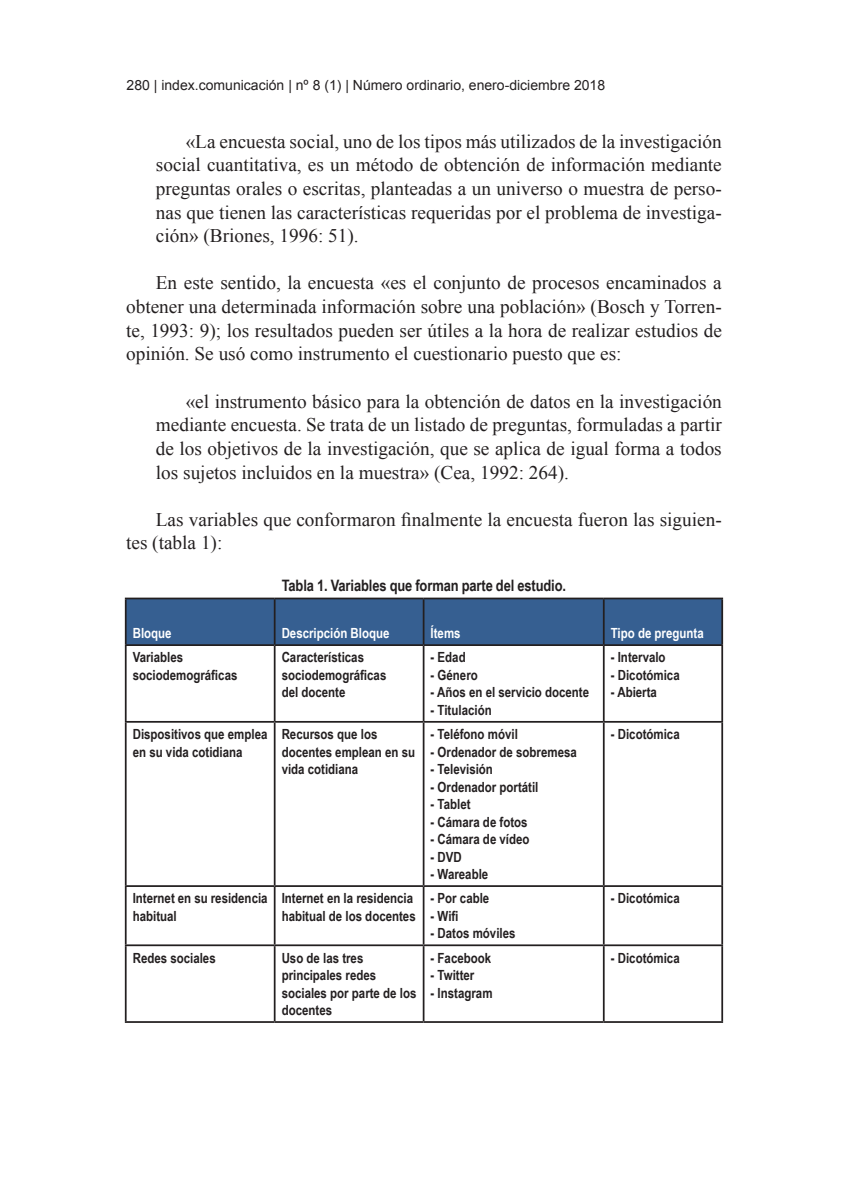
<style>
.page{position:relative;width:844px;height:1191px;background:#fff}
.page>*{position:absolute;margin:0;border:0;box-sizing:border-box;transform-origin:0 0}
.texto_cita_entera{font:19.25px/23.6px "Times New Roman";color:#231f20;text-align:justify}
.texto_con_sangría{font:19.25px/23.6px "Times New Roman";color:#231f20;text-align:justify}
.pie_de_foto{font:700 15.75px "Arial Narrow";letter-spacing:-.005em;color:#231f20}
.texto_tabla{font:700 14px/17.5px "Arial Narrow";color:#231f20}
.t1{font:14px "Arial";color:#231f20}
.cabeza_tabla{font:700 14px "Arial Narrow";color:#fff}
</style>
<div class="page">
<div style="left:127px;top:599px;width:594px;height:45px;background:#365f91"></div>
<svg style="left:273px;top:646px;width:332px;height:75px"></svg>
<hr style="left:125px;top:597px;width:149px;height:2px;background:#231f20">
<hr style="left:125px;top:599px;width:2px;height:45px;background:#231f20">
<hr style="left:274px;top:597px;width:149px;height:2px;background:#231f20">
<hr style="left:274px;top:599px;width:1px;height:45px;background:#231f20">
<hr style="left:423px;top:597px;width:180px;height:2px;background:#231f20">
<hr style="left:422px;top:599px;width:2px;height:45px;background:#231f20">
<hr style="left:603px;top:597px;width:120px;height:2px;background:#231f20">
<hr style="left:602px;top:599px;width:2px;height:45px;background:#231f20">
<hr style="left:721px;top:599px;width:2px;height:45px;background:#231f20">
<hr style="left:125px;top:644px;width:149px;height:2px;background:#231f20">
<hr style="left:125px;top:646px;width:2px;height:75px;background:#231f20">
<hr style="left:274px;top:644px;width:149px;height:2px;background:#231f20">
<hr style="left:274px;top:646px;width:1px;height:75px;background:#231f20">
<hr style="left:423px;top:644px;width:180px;height:2px;background:#231f20">
<hr style="left:422px;top:646px;width:2px;height:75px;background:#231f20">
<hr style="left:603px;top:644px;width:120px;height:2px;background:#231f20">
<hr style="left:602px;top:646px;width:2px;height:75px;background:#231f20">
<hr style="left:721px;top:646px;width:2px;height:75px;background:#231f20">
<hr style="left:125px;top:721px;width:149px;height:1px;background:#231f20">
<hr style="left:125px;top:722px;width:2px;height:163px;background:#231f20">
<hr style="left:274px;top:721px;width:149px;height:1px;background:#231f20">
<hr style="left:274px;top:722px;width:1px;height:163px;background:#231f20">
<hr style="left:423px;top:721px;width:180px;height:1px;background:#231f20">
<hr style="left:422px;top:722px;width:2px;height:163px;background:#231f20">
<hr style="left:603px;top:721px;width:120px;height:1px;background:#231f20">
<hr style="left:602px;top:722px;width:2px;height:163px;background:#231f20">
<hr style="left:721px;top:722px;width:2px;height:163px;background:#231f20">
<hr style="left:125px;top:885px;width:149px;height:2px;background:#231f20">
<hr style="left:125px;top:887px;width:2px;height:57px;background:#231f20">
<hr style="left:274px;top:885px;width:149px;height:2px;background:#231f20">
<hr style="left:274px;top:887px;width:1px;height:57px;background:#231f20">
<hr style="left:423px;top:885px;width:180px;height:2px;background:#231f20">
<hr style="left:422px;top:887px;width:2px;height:57px;background:#231f20">
<hr style="left:603px;top:885px;width:120px;height:2px;background:#231f20">
<hr style="left:602px;top:887px;width:2px;height:57px;background:#231f20">
<hr style="left:721px;top:887px;width:2px;height:57px;background:#231f20">
<hr style="left:125px;top:944px;width:149px;height:2px;background:#231f20">
<hr style="left:125px;top:946px;width:2px;height:75px;background:#231f20">
<hr style="left:274px;top:944px;width:149px;height:2px;background:#231f20">
<hr style="left:274px;top:946px;width:1px;height:75px;background:#231f20">
<hr style="left:423px;top:944px;width:180px;height:2px;background:#231f20">
<hr style="left:422px;top:946px;width:2px;height:75px;background:#231f20">
<hr style="left:603px;top:944px;width:120px;height:2px;background:#231f20">
<hr style="left:602px;top:946px;width:2px;height:75px;background:#231f20">
<hr style="left:721px;top:946px;width:2px;height:75px;background:#231f20">
<hr style="left:125px;top:1021px;width:149px;height:2px;background:#231f20">
<hr style="left:274px;top:1021px;width:149px;height:2px;background:#231f20">
<hr style="left:423px;top:1021px;width:180px;height:2px;background:#231f20">
<hr style="left:603px;top:1021px;width:120px;height:2px;background:#231f20">
<p class="t1" style="left:126px;top:75px;width:480px">280 | index.comunicación | nº 8 (1) | Número ordinario, enero-diciembre 2018</p>
<p class="texto_cita_entera" style="left:156px;top:129px;width:567px;text-indent:30px">«La encuesta social, uno de los tipos más utilizados de la investigación social cuantitativa, es un método de obtención de información mediante preguntas orales o escritas, planteadas a un universo o muestra de perso&shy;nas que tienen las características requeridas por el problema de investiga&shy;ción» (Briones, 1996: 51).</p>
<p class="texto_con_sangría" style="left:126px;top:271px;width:597px;text-indent:30px">En este sentido, la encuesta «es el conjunto de procesos encaminados a obtener una determinada información sobre una población» (Bosch y Torren&shy;te, 1993: 9); los resultados pueden ser útiles a la hora de realizar estudios de opinión. Se usó como instrumento el cuestionario puesto que es:</p>
<p class="texto_cita_entera" style="left:156px;top:389px;width:567px;text-indent:30px">«el instrumento básico para la obtención de datos en la investigación mediante encuesta. Se trata de un listado de preguntas, formuladas a partir de los objetivos de la investigación, que se aplica de igual forma a todos los sujetos incluidos en la muestra» (Cea, 1992: 264).</p>
<p class="texto_con_sangría" style="left:126px;top:507px;width:597px;text-indent:30px">Las variables que conformaron finalmente la encuesta fueron las siguien&shy;tes (tabla 1):</p>
<p class="pie_de_foto" style="left:281px;top:573px;width:286px">Tabla 1. Variables que forman parte del estudio.</p>
<p class="cabeza_tabla" style="left:133px;top:622px;width:40px">Bloque</p>
<p class="cabeza_tabla" style="left:281px;top:622px;width:109px">Descripción Bloque</p>
<p class="cabeza_tabla" style="left:430px;top:622px;width:31px">Ítems</p>
<p class="cabeza_tabla" style="left:610px;top:622px;width:94px">Tipo de pregunta</p>
<p class="texto_tabla" style="left:133px;top:648px;width:106px">Variables sociodemográficas</p>
<p class="texto_tabla" style="left:281px;top:648px;width:106px">Características sociodemográficas</p>
<p class="texto_tabla" style="left:281px;top:683px;width:65px">del docente</p>
<p class="texto_tabla" style="left:430px;top:648px;width:37px">- Edad</p>
<p class="texto_tabla" style="left:430px;top:665px;width:49px">- Género</p>
<p class="texto_tabla" style="left:430px;top:683px;width:160px">- Años en el servicio docente</p>
<p class="texto_tabla" style="left:430px;top:700px;width:63px">- Titulación</p>
<p class="texto_tabla" style="left:610px;top:648px;width:56px">- Intervalo</p>
<p class="texto_tabla" style="left:610px;top:665px;width:70px">- Dicotómica</p>
<p class="texto_tabla" style="left:610px;top:683px;width:48px">- Abierta</p>
<p class="texto_tabla" style="left:133px;top:724px;width:136px">Dispositivos que emplea en su vida cotidiana</p>
<p class="texto_tabla" style="left:281px;top:724px;width:135px">Recursos que los docentes emplean en su vida cotidiana</p>
<p class="texto_tabla" style="left:430px;top:724px;width:89px">- Teléfono móvil</p>
<p class="texto_tabla" style="left:430px;top:742px;width:148px">- Ordenador de sobremesa</p>
<p class="texto_tabla" style="left:430px;top:759px;width:64px">- Televisión</p>
<p class="texto_tabla" style="left:430px;top:777px;width:109px">- Ordenador portátil</p>
<p class="texto_tabla" style="left:430px;top:794px;width:41px">- Tablet</p>
<p class="texto_tabla" style="left:430px;top:812px;width:98px">- Cámara de fotos</p>
<p class="texto_tabla" style="left:430px;top:829px;width:100px">- Cámara de vídeo</p>
<p class="texto_tabla" style="left:430px;top:847px;width:33px">- DVD</p>
<p class="texto_tabla" style="left:430px;top:864px;width:59px">- Wareable</p>
<p class="texto_tabla" style="left:133px;top:889px;width:136px">Internet en su residencia habitual</p>
<p class="texto_tabla" style="left:281px;top:889px;width:135px">Internet en la residencia habitual de los docentes</p>
<p class="texto_tabla" style="left:430px;top:889px;width:60px">- Por cable</p>
<p class="texto_tabla" style="left:430px;top:906px;width:29px">- Wifi</p>
<p class="texto_tabla" style="left:430px;top:924px;width:86px">- Datos móviles</p>
<p class="texto_tabla" style="left:133px;top:948px;width:84px">Redes sociales</p>
<p class="texto_tabla" style="left:281px;top:948px;width:136px">Uso de las tres principales redes sociales por parte de los docentes</p>
<p class="texto_tabla" style="left:430px;top:948px;width:62px">- Facebook</p>
<p class="texto_tabla" style="left:430px;top:965px;width:45px">- Twitter</p>
<p class="texto_tabla" style="left:430px;top:983px;width:63px">- Instagram</p>
<p class="texto_tabla" style="left:610px;top:724px;width:70px">- Dicotómica</p>
<p class="texto_tabla" style="left:610px;top:889px;width:70px">- Dicotómica</p>
<p class="texto_tabla" style="left:610px;top:948px;width:70px">- Dicotómica</p>
</div>
